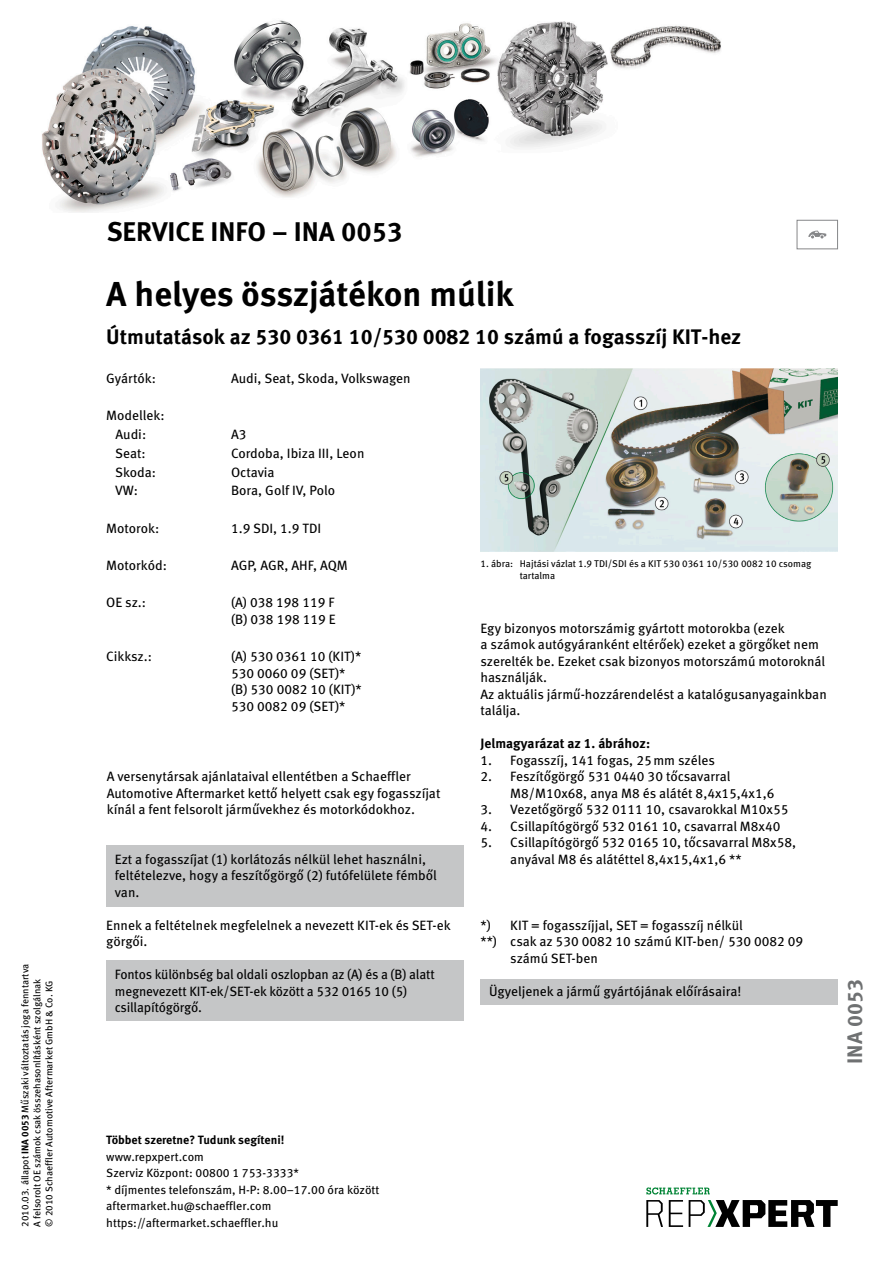
<style>
.page{position:relative;width:893px;height:1263px;background:#fff}
.page>*{position:absolute;margin:0;border:0;box-sizing:border-box;transform-origin:0 0}
.t1{font:700 34.5px "Meta Pro";letter-spacing:-.005em;color:#000}
.t2{font:700 27px "Meta Pro";color:#000}
.t3{font:700 21px "Meta Pro";color:#000}
.t4{font:700 21px "Meta Pro";color:#6f7172}
.t5{font:13.5px/16.5px "Meta Pro";color:#000}
.t6{font:700 13.5px "Meta Pro";color:#000}
.t7{font:12px/16.5px "Meta Pro";color:#000}
.t8{font:700 12px "Meta Pro";color:#000}
.t9{font:9.75px/12px "Meta Pro";color:#000}
.s1{font-weight:700}
</style>
<div class="page">
<img style="left:480px;top:369px;width:358px;height:183px">
<div style="left:106px;top:845px;width:357px;height:61px;background:#c5c6c7"></div>
<div style="left:106px;top:960px;width:357px;height:61px;background:#c5c6c7"></div>
<div style="left:480px;top:980px;width:358px;height:25px;background:#c5c6c7"></div>
<div style="left:797px;top:220px;width:41px;height:29px;border:1px solid #868789"></div>
<svg style="left:808px;top:231px;width:18px;height:7px"></svg>
<img style="left:42px;top:20px;width:679px;height:193px">
<svg style="left:646px;top:1200px;width:17px;height:27px"></svg>
<svg style="left:669px;top:1200px;width:14px;height:27px"></svg>
<svg style="left:689px;top:1200px;width:149px;height:27px"></svg>
<svg style="left:646px;top:1187px;width:64px;height:7px"></svg>
<p class="t9" style="left:19px;top:1227px;width:264px;rotate:-90deg">2010.03. állapot <span class="s1">INA 0053</span> Műszaki változtatás joga fenntartva<br>A felsorolt OE számok csak összehasonlításként szolgálnak<br>© 2010 Schaeffler Automotive Aftermarket GmbH &amp; Co. KG</p>
<h2 class="t2" style="left:107px;top:210px;width:297px">SERVICE INFO – INA 0053</h2>
<h1 class="t1" style="left:106px;top:267px;width:409px">A helyes összjátékon múlik</h1>
<h3 class="t3" style="left:106px;top:320px;width:636px">Útmutatások az 530 0361 10/530 0082 10 számú a fogasszíj KIT-hez</h3>
<p class="t5" style="left:106px;top:369px;width:51px">Gyártók:</p>
<p class="t5" style="left:231px;top:369px;width:181px">Audi, Seat, Skoda, Volkswagen</p>
<p class="t5" style="left:115px;top:405px;width:51px;line-height:18.8px;text-indent:-9px">Modellek:<br>Audi:</p>
<p class="t5" style="left:231px;top:425px;width:17px">A3</p>
<p class="t5" style="left:115px;top:444px;width:32px">Seat:</p>
<p class="t5" style="left:231px;top:444px;width:135px">Cordoba, Ibiza III, Leon</p>
<p class="t5" style="left:115px;top:463px;width:42px">Skoda:</p>
<p class="t5" style="left:231px;top:463px;width:45px">Octavia</p>
<p class="t5" style="left:115px;top:481px;width:25px">VW:</p>
<p class="t5" style="left:231px;top:481px;width:106px">Bora, Golf IV, Polo</p>
<p class="t5" style="left:106px;top:519px;width:54px">Motorok:</p>
<p class="t5" style="left:231px;top:519px;width:92px">1.9 SDI, 1.9 TDI</p>
<p class="t5" style="left:106px;top:556px;width:62px">Motorkód:</p>
<p class="t5" style="left:231px;top:556px;width:118px">AGP, AGR, AHF, AQM</p>
<p class="t5" style="left:106px;top:593px;width:41px">OE sz.:</p>
<p class="t5" style="left:231px;top:593px;width:106px">(A) 038 198 119 F (B) 038 198 119 E</p>
<p class="t5" style="left:106px;top:647px;width:47px">Cikksz.:</p>
<p class="t5" style="left:231px;top:647px;width:132px">(A) 530 0361 10 (KIT)*<br>530 0060 09 (SET)* (B) 530 0082 10 (KIT)*<br>530 0082 09 (SET)*</p>
<p class="t5" style="left:107px;top:767px;width:335px">A versenytársak ajánlataival ellentétben a Schaeffler<br>Automotive Aftermarket kettő helyett csak egy fogasszíjat kínál a fent felsorolt járművekhez és motorkódokhoz.</p>
<p class="t5" style="left:115px;top:850px;width:323px">Ezt a fogasszíjat (1) korlátozás nélkül lehet használni, feltételezve, hogy a feszítőgörgő (2) futófelülete fémből van.</p>
<p class="t5" style="left:106px;top:916px;width:346px">Ennek a feltételnek megfelelnek a nevezett KIT-ek és SET-ek görgői.</p>
<p class="t5" style="left:115px;top:965px;width:321px">Fontos különbség bal oldali oszlopban az (A) és a (B) alatt megnevezett KIT-ek/SET-ek között a 532 0165 10 (5) csillapítógörgő.</p>
<p class="t9" style="left:520px;top:556px;width:293px;line-height:12.8px;text-indent:-39px">1. ábra: Hajtási vázlat 1.9 TDI/SDI és a KIT 530 0361 10/530 0082 10 csomag tartalma</p>
<p class="t5" style="left:480px;top:619px;width:348px">Egy bizonyos motorszámig gyártott motorokba (ezek<br>a számok autógyáranként eltérőek) ezeket a görgőket nem szerelték be. Ezeket csak bizonyos motorszámú motoroknál használják.<br>Az aktuális jármű-hozzárendelést a katalógusanyagainkban találja.</p>
<p class="t6" style="left:480px;top:733px;width:171px">Jelmagyarázat az 1. ábrához:</p>
<p class="t5" style="left:480px;top:751px;width:236px">1. Fogasszíj, 141 fogas, 25mm széles</p>
<p class="t5" style="left:510px;top:767px;width:266px;text-indent:-30px">2. Feszítőgörgő 531 0440 30 tőcsavarral<br>M8/M10x68, anya M8 és alátét 8,4x15,4x1,6</p>
<p class="t5" style="left:480px;top:800px;width:309px">3. Vezetőgörgő 532 0111 10, csavarokkal M10x55</p>
<p class="t5" style="left:480px;top:817px;width:301px">4. Csillapítógörgő 532 0161 10, csavarral M8x40</p>
<p class="t5" style="left:510px;top:833px;width:287px;text-indent:-30px">5. Csillapítógörgő 532 0165 10, tőcsavarral M8x58, anyával M8 és alátéttel 8,4x15,4x1,6 **</p>
<p class="t5" style="left:480px;top:916px;width:12px">*)</p>
<p class="t5" style="left:510px;top:916px;width:234px">KIT = fogasszíjjal, SET = fogasszíj nélkül</p>
<p class="t5" style="left:480px;top:932px;width:324px">**) csak az 530 0082 10 számú KIT-ben/ 530 0082 09</p>
<p class="t5" style="left:510px;top:949px;width:89px">számú SET-ben</p>
<p class="t5" style="left:489px;top:982px;width:254px">Ügyeljenek a jármű gyártójának előírásaira!</p>
<h3 class="t4" style="left:838px;top:1064px;width:86px;rotate:-90deg">INA 0053</h3>
<p class="t8" style="left:106px;top:1131px;width:180px">Többet szeretne? Tudunk segíteni!</p>
<p class="t7" style="left:106px;top:1147px;width:275px">www.repxpert.com<br>Szerviz Központ: 00800 1 753-3333*<br>* díjmentes telefonszám, H-P: 8.00–17.00 óra között aftermarket.hu@schaeffler.com https://aftermarket.schaeffler.hu</p>
</div>
